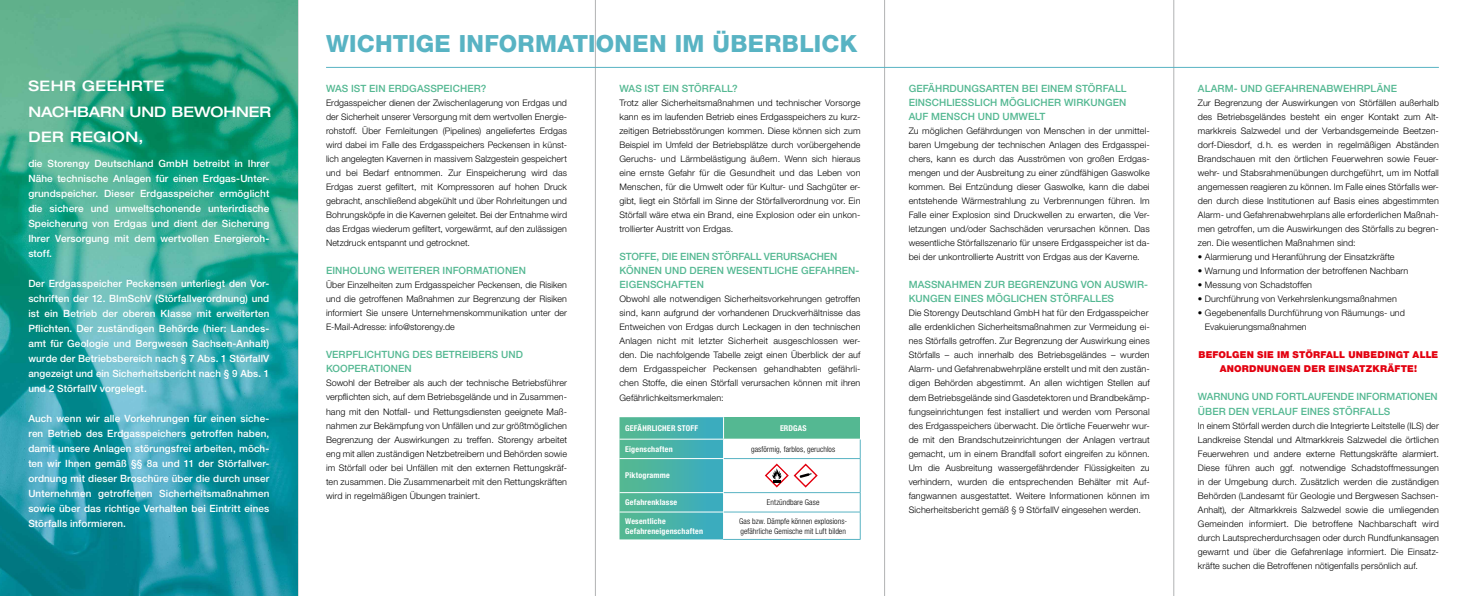
<style>
.page{position:relative;width:1463px;height:596px;background:#fff}
.page>*{position:absolute;margin:0;border:0;box-sizing:border-box;transform-origin:0 0}
.t1{font:800 23.7px "Helvetica Neue LT Std";letter-spacing:.015em;color:#58b3c3}
.t2{font:500 expanded 14.5px/25.4px "Helvetica Neue LT Std";letter-spacing:.02em;color:#fff}
.t3{font:500 10px/15px "Helvetica Neue LT Std";letter-spacing:.01em;color:#fff;text-align:justify}
.t4{font:500 10px/14px "Helvetica Neue LT Std";letter-spacing:.005em;color:#54b892}
.t5{font:900 9.5px/14px "Helvetica Neue LT Std";letter-spacing:.02em;color:#e3000f;text-align:center}
.t6{font:300 9px/14px "Helvetica Neue LT Std";letter-spacing:.01em;color:#000;text-align:justify}
.t7{font:300 condensed 8px/10px "Helvetica Neue LT Std";letter-spacing:.01em;color:#000}
.t8{font:700 condensed 8px/10px "Helvetica Neue LT Std";letter-spacing:.025em;color:#fff}
</style>
<div class="page">
<hr style="left:298px;top:0;width:1px;height:595px;background:#b1b2b3">
<hr style="left:595px;top:0;width:1px;height:595px;background:#b1b2b3">
<hr style="left:884px;top:0;width:1px;height:595px;background:#b1b2b3">
<hr style="left:1173px;top:0;width:1px;height:595px;background:#b1b2b3">
<img style="left:0;top:0;width:298px;height:595px">
<hr style="left:326px;top:67px;width:1113px;height:1px;background:#58b3c3">
<div style="left:723px;top:417px;width:137px;height:22px;background:#54b892"></div>
<hr style="left:723px;top:438px;width:137px;height:1px;background:#fff">
<svg style="left:860px;top:439px;width:1px;height:19px"></svg>
<hr style="left:724px;top:458px;width:136px;height:1px;background:#58b3c3">
<hr style="left:860px;top:458px;width:1px;height:34px;background:#58b3c3">
<hr style="left:724px;top:492px;width:136px;height:1px;background:#58b3c3">
<hr style="left:724px;top:511px;width:136px;height:1px;background:#58b3c3">
<svg style="left:860px;top:492px;width:1px;height:47px"></svg>
<svg style="left:619px;top:417px;width:105px;height:122px;background:#50b5ac"></svg>
<hr style="left:723px;top:539px;width:137px;height:1px;background:#58b3c3">
<svg style="left:765px;top:463px;width:53px;height:24px"></svg>
<h1 class="t1" style="left:326px;top:30px;width:533px">WICHTIGE INFORMATIONEN IM ÜBERBLICK</h1>
<h2 class="t2" style="left:28px;top:73px;width:244px">SEHR GEEHRTE<br>NACHBARN UND BEWOHNER<br>DER REGION,</h2>
<p class="t4" style="left:909px;top:81px;width:219px;text-align:justify">GEFÄHRDUNGSARTEN BEI EINEM STÖRFALL EINSCHLIESSLICH MÖGLICHER WIRKUNGEN AUF MENSCH UND UMWELT</p>
<p class="t4" style="left:619px;top:81px;width:120px">WAS IST EIN STÖRFALL?</p>
<p class="t6" style="left:619px;top:96px;width:242px">Trotz aller Sicherheitsmaßnahmen und technischer Vorsorge kann es im laufenden Betrieb eines Erdgasspeichers zu kurz&shy;zeitigen Betriebsstörungen kommen. Diese können sich zum Beispiel im Umfeld der Betriebsplätze durch vorübergehende Geruchs- und Lärmbelästigung äußern. Wenn sich hieraus eine ernste Gefahr für die Gesundheit und das Leben von Menschen, für die Umwelt oder für Kultur- und Sachgüter er&shy;gibt, liegt ein Störfall im Sinne der Störfallverordnung vor. Ein Störfall wäre etwa ein Brand, eine Explosion oder ein unkon&shy;trollierter Austritt von Erdgas.</p>
<p class="t4" style="left:619px;top:249px;width:241px">STOFFE, DIE EINEN STÖRFALL VERURSACHEN<br>KÖNNEN UND DEREN WESENTLICHE GEFAHREN-<br>EIGENSCHAFTEN</p>
<p class="t6" style="left:619px;top:292px;width:242px">Obwohl alle notwendigen Sicherheitsvorkehrungen getroffen sind, kann aufgrund der vorhandenen Druckverhältnisse das Entweichen von Erdgas durch Leckagen in den technischen Anlagen nicht mit letzter Sicherheit ausgeschlossen wer&shy;den. Die nachfolgende Tabelle zeigt einen Überblick der auf dem Erdgasspeicher Peckensen gehandhabten gefährli&shy;chen Stoffe, die einen Störfall verursachen können mit ihren Gefährlichkeitsmerkmalen:</p>
<p class="t4" style="left:326px;top:81px;width:162px">WAS IST EIN ERDGASSPEICHER?</p>
<p class="t6" style="left:326px;top:96px;width:242px">Erdgasspeicher dienen der Zwischenlagerung von Erdgas und der Sicherheit unserer Versorgung mit dem wertvollen Energie&shy;rohstoff. Über Fernleitungen (Pipelines) angeliefertes Erdgas wird dabei im Falle des Erdgasspeichers Peckensen in künst&shy;lich angelegten Kavernen in massivem Salzgestein gespeichert und bei Bedarf entnommen. Zur Einspeicherung wird das Erdgas zuerst gefiltert, mit Kompressoren auf hohen Druck gebracht, anschließend abgekühlt und über Rohrleitungen und Bohrungsköpfe in die Kavernen geleitet. Bei der Entnahme wird das Erdgas wiederum gefiltert, vorgewärmt, auf den zulässigen Netzdruck entspannt und getrocknet.</p>
<p class="t4" style="left:326px;top:263px;width:201px">EINHOLUNG WEITERER INFORMATIONEN</p>
<p class="t6" style="left:326px;top:278px;width:242px">Über Einzelheiten zum Erdgasspeicher Peckensen, die Risiken und die getroffenen Maßnahmen zur Begrenzung der Risiken informiert Sie unsere Unternehmenskommunikation unter der E-Mail-Adresse: info@storengy.de</p>
<p class="t4" style="left:326px;top:347px;width:198px">VERPFLICHTUNG DES BETREIBERS UND<br>KOOPERATIONEN</p>
<p class="t6" style="left:326px;top:376px;width:242px">Sowohl der Betreiber als auch der technische Betriebsführer verpflichten sich, auf dem Betriebsgelände und in Zusammen&shy;hang mit den Notfall- und Rettungsdiensten geeignete Maß&shy;nahmen zur Bekämpfung von Unfällen und zur größtmöglichen Begrenzung der Auswirkungen zu treffen. Storengy arbeitet eng mit allen zuständigen Netzbetreibern und Behörden sowie im Störfall oder bei Unfällen mit den externen Rettungskräf&shy;ten zusammen. Die Zusammenarbeit mit den Rettungskräften wird in regelmäßigen Übungen trainiert.</p>
<p class="t6" style="left:909px;top:124px;width:242px">Zu möglichen Gefährdungen von Menschen in der unmittel&shy;baren Umgebung der technischen Anlagen des Erdgasspei&shy;chers, kann es durch das Ausströmen von großen Erdgas&shy;mengen und der Ausbreitung zu einer zündfähigen Gaswolke kommen. Bei Entzündung dieser Gaswolke, kann die dabei entstehende Wärmestrahlung zu Verbrennungen führen. Im Falle einer Explosion sind Druckwellen zu erwarten, die Ver&shy;letzungen und/oder Sachschäden verursachen können. Das wesentliche Störfallszenario für unsere Erdgasspeicher ist da&shy;bei der unkontrollierte Austritt von Erdgas aus der Kaverne.</p>
<p class="t4" style="left:909px;top:277px;width:241px">MASSNAHMEN ZUR BEGRENZUNG VON AUSWIR-<br>KUNGEN EINES MÖGLICHEN STÖRFALLES</p>
<p class="t6" style="left:909px;top:306px;width:242px;text-align:left">Die Storengy Deutschland GmbH hat für den Erdgasspeicher alle erdenklichen Sicherheitsmaßnahmen zur Vermeidung ei&shy;nes Störfalls getroffen. Zur Begrenzung der Auswirkung eines Störfalls – auch innerhalb des Betriebsgeländes – wurden Alarm- und Gefahrenabwehrpläne erstellt und mit den zustän&shy;digen Behörden abgestimmt. An allen wichtigen Stellen auf dem Betriebsgelände sind Gasdetektoren und Brandbekämp&shy;fungseinrichtungen fest installiert und werden vom Personal des Erdgasspeichers überwacht. Die örtliche Feuerwehr wur&shy;de mit den Brandschutzeinrichtungen der Anlagen vertraut gemacht, um in einem Brandfall sofort eingreifen zu können.<br>Um die Ausbreitung wassergefährdender Flüssigkeiten zu verhindern, wurden die entsprechenden Behälter mit Auf&shy;fangwannen ausgestattet. Weitere Informationen können im Sicherheitsbericht gemäß § 9 StörfallV eingesehen werden.</p>
<p class="t3" style="left:28px;top:155px;width:242px">die Storengy Deutschland GmbH betreibt in Ihrer Nähe technische Anlagen für einen Erdgas-Unter&shy;grundspeicher. Dieser Erdgasspeicher ermöglicht die sichere und umweltschonende unterirdische Speicherung von Erdgas und dient der Sicherung Ihrer Versorgung mit dem wertvollen Energieroh&shy;stoff.</p>
<p class="t3" style="left:28px;top:275px;width:242px">Der Erdgasspeicher Peckensen unterliegt den Vor&shy;schriften der 12. BImSchV (Störfallverordnung) und ist ein Betrieb der oberen Klasse mit erweiterten Pflichten. Der zuständigen Behörde (hier: Landes&shy;amt für Geologie und Bergwesen Sachsen-Anhalt) wurde der Betriebsbereich nach § 7 Abs. 1 StörfallV angezeigt und ein Sicherheitsbericht nach § 9 Abs. 1 und 2 StörfallV vorgelegt.</p>
<p class="t3" style="left:28px;top:410px;width:242px">Auch wenn wir alle Vorkehrungen für einen siche&shy;ren Betrieb des Erdgasspeichers getroffen haben, damit unsere Anlagen störungsfrei arbeiten, möch&shy;ten wir Ihnen gemäß §§ 8a und 11 der Störfallver&shy;ordnung mit dieser Broschüre über die durch unser Unternehmen getroffenen Sicherheitsmaßnahmen sowie über das richtige Verhalten bei Eintritt eines Störfalls informieren.</p>
<p class="t8" style="left:625px;top:423px;width:75px">GEFÄHRLICHER STOFF</p>
<p class="t8" style="left:780px;top:423px;width:28px">ERDGAS</p>
<p class="t8" style="left:625px;top:443px;width:49px">Eigenschaften</p>
<p class="t7" style="left:751px;top:443px;width:86px">gasförmig, farblos, geruchlos</p>
<p class="t8" style="left:625px;top:470px;width:46px">Piktogramme</p>
<p class="t8" style="left:625px;top:497px;width:53px">Gefahrenklasse</p>
<p class="t7" style="left:767px;top:497px;width:54px">Entzündbare Gase</p>
<p class="t8" style="left:625px;top:515px;width:79px">Wesentliche<br>Gefahreneigenschaften</p>
<p class="t7" style="left:739px;top:515px;width:110px">Gas bzw. Dämpfe können explosions&shy;gefährliche Gemische mit Luft bilden</p>
<p class="t4" style="left:1198px;top:81px;width:201px">ALARM- UND GEFAHRENABWEHRPLÄNE</p>
<p class="t6" style="left:1198px;top:96px;width:242px">Zur Begrenzung der Auswirkungen von Störfällen außerhalb des Betriebsgeländes besteht ein enger Kontakt zum Alt&shy;markkreis Salzwedel und der Verbandsgemeinde Beetzen&shy;dorf-Diesdorf, d.h. es werden in regelmäßigen Abständen Brandschauen mit den örtlichen Feuerwehren sowie Feuer&shy;wehr- und Stabsrahmenübungen durchgeführt, um im Notfall angemessen reagieren zu können. Im Falle eines Störfalls wer&shy;den durch diese Institutionen auf Basis eines abgestimmten Alarm- und Gefahrenabwehrplans alle erforderlichen Maßnah&shy;men getroffen, um die Auswirkungen des Störfalls zu begren&shy;zen. Die wesentlichen Maßnahmen sind:</p>
<p class="t6" style="left:1198px;top:250px;width:198px">• Alarmierung und Heranführung der Einsatzkräfte</p>
<p class="t6" style="left:1198px;top:264px;width:212px">• Warnung und Information der betroffenen Nachbarn</p>
<p class="t6" style="left:1198px;top:278px;width:116px">• Messung von Schadstoffen</p>
<p class="t6" style="left:1198px;top:292px;width:200px">• Durchführung von Verkehrslenkungsmaßnahmen</p>
<p class="t6" style="left:1205px;top:306px;width:202px;text-indent:-7px">• Gegebenenfalls Durchführung von Räumungs- und<br>Evakuierungsmaßnahmen</p>
<p class="t5" style="left:1198px;top:348px;width:241px">BEFOLGEN SIE IM STÖRFALL UNBEDINGT ALLE<br>ANORDNUNGEN DER EINSATZKRÄFTE!</p>
<p class="t4" style="left:1198px;top:389px;width:241px">WARNUNG UND FORTLAUFENDE INFORMATIONEN<br>ÜBER DEN VERLAUF EINES STÖRFALLS</p>
<p class="t6" style="left:1198px;top:418px;width:242px">In einem Störfall werden durch die Integrierte Leitstelle (ILS) der Landkreise Stendal und Altmarkkreis Salzwedel die örtlichen Feuerwehren und andere externe Rettungskräfte alarmiert.<br>Diese führen auch ggf. notwendige Schadstoffmessungen in der Umgebung durch. Zusätzlich werden die zuständigen Behörden (Landesamt für Geologie und Bergwesen Sachsen-Anhalt), der Altmarkkreis Salzwedel sowie die umliegenden Gemeinden informiert. Die betroffene Nachbarschaft wird durch Lautsprecherdurchsagen oder durch Rundfunkansagen gewarnt und über die Gefahrenlage informiert. Die Einsatz&shy;kräfte suchen die Betroffenen nötigenfalls persönlich auf.</p>
</div>
